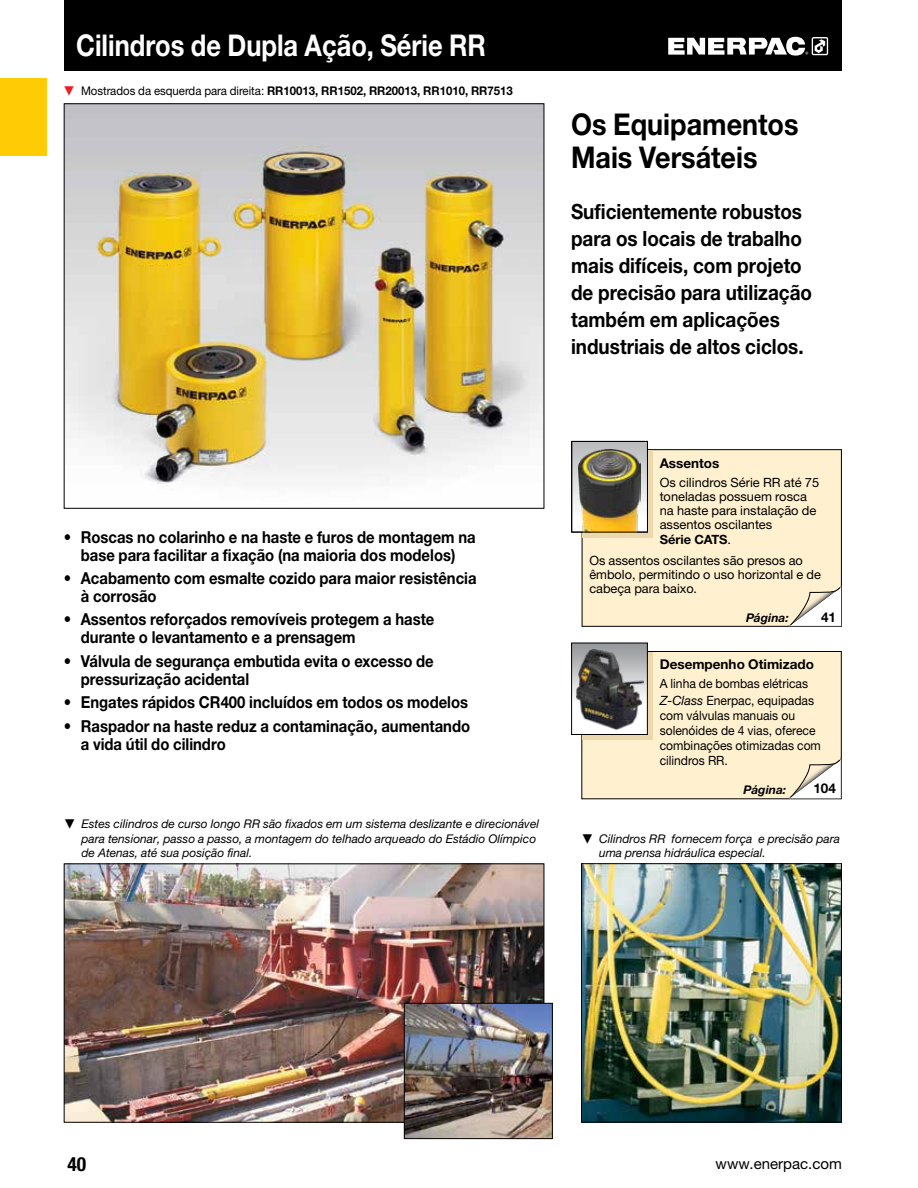
<style>
.page{position:relative;width:918px;height:1188px;background:#fff}
.page>*{position:absolute;margin:0;border:0;box-sizing:border-box;transform-origin:0 0}
.t1{font:700 30px "Helvetica Neue LTW1 G";color:#fff;scale:.85 1}
.t2{font:700 30px/33px "Helvetica Neue LTW1 G";color:#000;scale:.9 1}
.t3{font:700 21px/27px "Helvetica Neue LTW1 G";color:#000;scale:.9 1}
.t4{font:700 condensed 19.5px "Helvetica Neue LTW1 G";color:#000}
.t5{font:700 16.5px/18px "Helvetica Neue LTW1 G";color:#000;scale:.9 1}
.t6{font:15px "Helvetica Neue LTW1 G";color:#000}
.t7{font:700 13.5px "Helvetica Neue LTW1 G";color:#000}
.t8{font:12.75px/14.2px "Helvetica Neue LTW1 G";color:#000}
.t9{font:12.75px/15px "Helvetica Neue LTW1 G";color:#000;scale:.95 1}
.t10{font:italic 12px/14.2px "Helvetica Neue LTW1 G";color:#000}
.t11{font:700 12px "Helvetica Neue LTW1 G";color:#000;scale:.95 1}
.t12{font:italic 700 12px "Helvetica Neue LTW1 G";color:#000}
.s1{font-weight:400}
.s2{font-weight:700}
.s3{font-style:italic}
</style>
<div class="page">
<div style="left:0;top:78px;width:46px;height:77px;background:#ffcb05"></div>
<img style="left:66px;top:105px;width:476px;height:381px">
<div style="left:582px;top:450px;width:259px;height:176px;background:#fff1d0"></div>
<div style="left:582px;top:449px;width:260px;height:178px;border:1px solid #000"></div>
<svg style="left:786px;top:583px;width:55px;height:44px"></svg>
<img style="left:66px;top:865px;width:476px;height:256px">
<img style="left:583px;top:865px;width:257px;height:256px">
<div style="left:581px;top:863px;width:261px;height:260px;border:1px solid #000"></div>
<img style="left:406px;top:1005px;width:145px;height:132px">
<div style="left:404px;top:1003px;width:149px;height:136px;border:1px solid #000"></div>
<div style="left:582px;top:652px;width:259px;height:147px;background:#fff1d0"></div>
<div style="left:581px;top:651px;width:261px;height:148px;border:1px solid #000"></div>
<div style="left:582px;top:652px;width:71px;height:88px;background:#ebd9ad"></div>
<img style="left:573px;top:645px;width:73px;height:88px">
<div style="left:571px;top:643px;width:77px;height:92px;border:1px solid #000"></div>
<img style="left:577px;top:650px;width:67px;height:79px">
<svg style="left:786px;top:755px;width:55px;height:45px"></svg>
<div style="left:583px;top:450px;width:70px;height:88px;background:#ebd9ad"></div>
<img style="left:573px;top:443px;width:73px;height:87px">
<img style="left:578px;top:449px;width:63px;height:81px">
<div style="left:571px;top:441px;width:77px;height:91px;border:1px solid #000"></div>
<div style="left:64px;top:0;width:778px;height:71px;background:#000"></div>
<svg style="left:668px;top:37px;width:160px;height:19px"></svg>
<h1 class="t1" style="left:76px;top:27px;width:484px">Cilindros de Dupla Ação, Série RR</h1>
<p class="t11" style="left:81px;top:83px;width:456px"><span class="s1">Mostrados da esquerda para direita:</span> RR10013, RR1502, RR20013, RR1010, RR7513</p>
<h1 class="t2" style="left:571px;top:107px;width:254px">Os Equipamentos<br>Mais Versáteis</h1>
<p class="t3" style="left:571px;top:198px;width:269px">Suficientemente robustos para os locais de trabalho mais difíceis, com projeto de precisão para utilização também em aplicações industriais de altos ciclos.</p>
<p class="t5" style="left:64px;top:528px;width:459px;text-align:center">• Roscas no colarinho e na haste e furos de montagem na base para facilitar a fixação (na maioria dos modelos)</p>
<p class="t5" style="left:81px;top:569px;width:441px;text-indent:-17px">• Acabamento com esmalte cozido para maior resistência à corrosão</p>
<p class="t5" style="left:81px;top:611px;width:394px;text-indent:-17px">• Assentos reforçados removíveis protegem a haste durante o levantamento e a prensagem</p>
<p class="t5" style="left:81px;top:652px;width:394px;text-indent:-17px">• Válvula de segurança embutida evita o excesso de pressurização acidental</p>
<p class="t5" style="left:64px;top:693px;width:451px">• Engates rápidos CR400 incluídos em todos os modelos</p>
<p class="t5" style="left:81px;top:717px;width:434px;text-indent:-17px">• Raspador na haste reduz a contaminação, aumentando a vida útil do cilindro</p>
<p class="t10" style="left:81px;top:817px;width:459px;text-indent:-18px">▼ Estes cilindros de curso longo RR são fixados em um sistema deslizante e direcionável para tensionar, passo a passo, a montagem do telhado arqueado do Estádio Olímpico de Atenas, até sua posição final.</p>
<p class="t7" style="left:660px;top:455px;width:61px">Assentos</p>
<p class="t8" style="left:660px;top:475px;width:161px">Os cilindros Série RR até 75 toneladas possuem rosca na haste para instalação de assentos oscilantes<br><span class="s2">Série CATS</span>.</p>
<p class="t8" style="left:589px;top:553px;width:233px">Os assentos oscilantes são presos ao êmbolo, permitindo o uso horizontal e de cabeça para baixo.</p>
<p class="t12" style="left:746px;top:610px;width:44px">Página:</p>
<p class="t7" style="left:821px;top:609px;width:17px">41</p>
<p class="t7" style="left:660px;top:656px;width:156px">Desempenho Otimizado</p>
<p class="t9" style="left:660px;top:675px;width:164px;line-height:16.5px">A linha de bombas elétricas<br><span class="s3">Z-Class</span> Enerpac, equipadas</p>
<p class="t9" style="left:660px;top:708px;width:171px">com válvulas manuais ou solenóides de 4 vias, oferece combinações otimizadas com cilindros RR.</p>
<p class="t12" style="left:744px;top:783px;width:44px">Página:</p>
<p class="t7" style="left:813px;top:780px;width:24px">104</p>
<p class="t10" style="left:599px;top:832px;width:242px;text-indent:-17px">▼ Cilindros RR fornecem força e precisão para uma prensa hidráulica especial.</p>
<p class="t4" style="left:68px;top:1153px;width:20px">40</p>
<p class="t6" style="left:716px;top:1154px;width:128px">www.enerpac.com</p>
</div>
